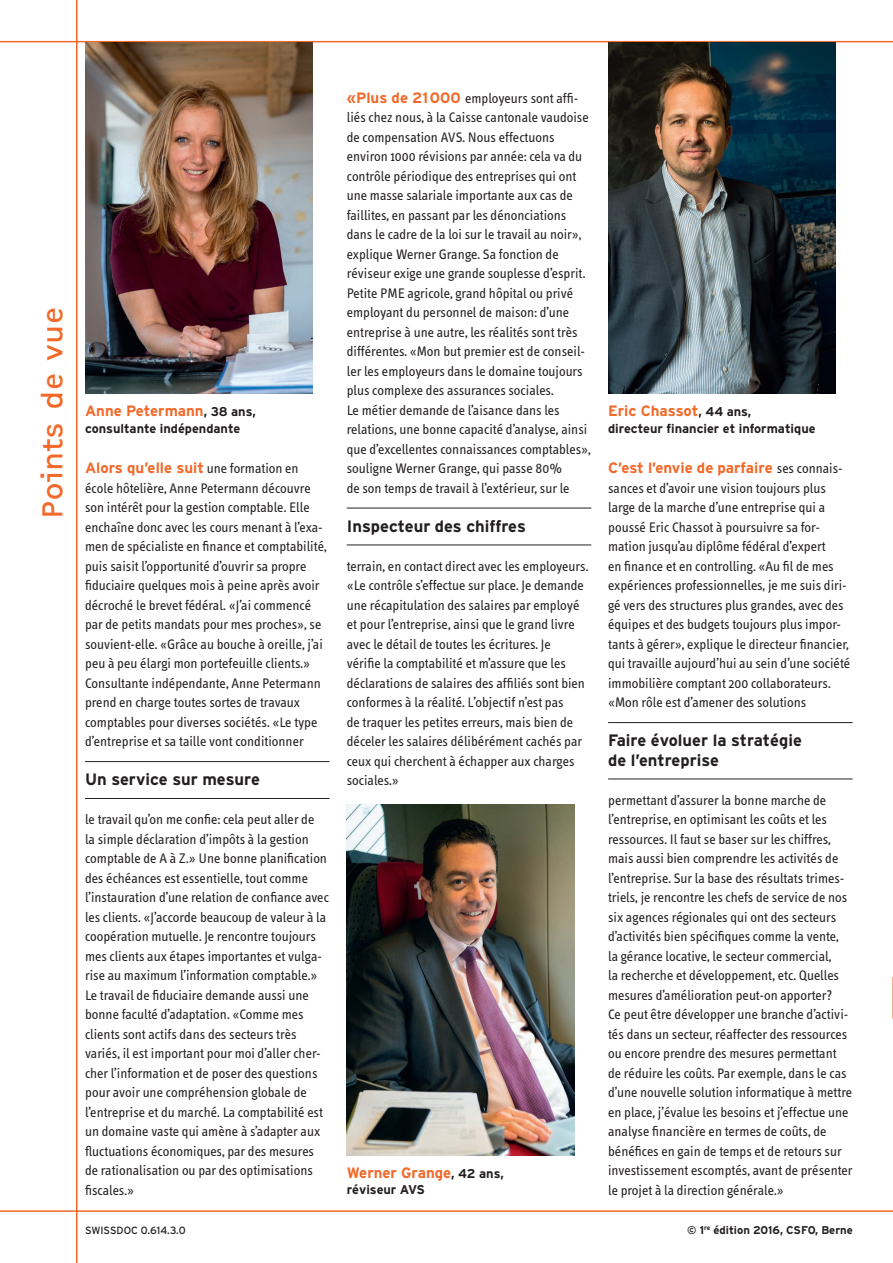
<style>
.page{position:relative;width:893px;height:1263px;background:#fff}
.page>*{position:absolute;margin:0;border:0;box-sizing:border-box;transform-origin:0 0}
.t1{font:30px "OCRF";color:#f26929}
.t2{font:700 16.5px/19.5px "Interstate";color:#231f20}
.t3{font:700 15px "Interstate";color:#f26929}
.t4{font:14.25px/19.5px "Info Text";color:#231f20}
.t5{font:700 12.75px "Interstate";color:#231f20}
.t6{font:700 11.25px "Interstate";color:#231f20}
.t7{font:10.5px "Interstate";color:#231f20}
.s1{font-size:12.75px;color:#231f20}
.s2{font-family:"Info Text";font-weight:400;font-size:14.25px;color:#231f20}
.s3{font-family:"Interstate";font-weight:700;font-size:15px;color:#f26929}
</style>
<div class="page">
<hr style="left:892px;top:0;width:1px;height:1263px;background:#f26929">
<hr style="left:76px;top:0;width:1px;height:1263px;background:#f26929">
<hr style="left:0;top:1210px;width:893px;height:2px;background:#f26929">
<hr style="left:0;top:41px;width:893px;height:1px;background:#f26929">
<svg style="left:892px;top:977px;width:1px;height:41px"></svg>
<hr style="left:608px;top:722px;width:245px;height:1px;background:#231f20">
<hr style="left:608px;top:779px;width:245px;height:1px;background:#231f20">
<hr style="left:85px;top:761px;width:245px;height:1px;background:#231f20">
<hr style="left:85px;top:798px;width:245px;height:1px;background:#231f20">
<hr style="left:892px;top:0;width:1px;height:198px;background:#fff">
<img style="left:85px;top:42px;width:228px;height:351px">
<img style="left:608px;top:42px;width:228px;height:351px">
<img style="left:347px;top:804px;width:227px;height:351px">
<hr style="left:347px;top:508px;width:244px;height:1px;background:#231f20">
<hr style="left:347px;top:545px;width:244px;height:1px;background:#231f20">
<h1 class="t1" style="left:34px;top:519px;width:215px;rotate:-90deg">Points de vue</h1>
<p class="t3" style="left:85px;top:403px;width:172px">Anne Petermann<span class="s1">, 38 ans,</span></p>
<p class="t5" style="left:85px;top:421px;width:157px">consultante indépendante</p>
<p class="t3" style="left:85px;top:460px;width:215px">Alors qu’elle suit <span class="s2">une formation en</span></p>
<p class="t4" style="left:85px;top:478px;width:243px">école hôtelière, Anne Petermann découvre son intérêt pour la gestion comptable. Elle enchaîne donc avec les cours menant à l’exa&shy;men de spécialiste en finance et comptabilité, puis saisit l’opportunité d’ouvrir sa propre fiduciaire quelques mois à peine après avoir décroché le brevet fédéral. «J’ai commencé par de petits mandats pour mes proches», se souvient-elle. «Grâce au bouche à oreille, j’ai peu à peu élargi mon portefeuille clients.» Consultante indépendante, Anne Petermann prend en charge toutes sortes de travaux comptables pour diverses sociétés. «Le type d’entreprise et sa taille vont conditionner</p>
<p class="t2" style="left:85px;top:770px;width:176px">Un service sur mesure</p>
<p class="t4" style="left:85px;top:810px;width:245px">le travail qu’on me confie: cela peut aller de<br>la simple déclaration d’impôts à la gestion comptable de A à Z.» Une bonne planification des échéances est essentielle, tout comme l’instauration d’une relation de confiance avec les clients. «J’accorde beaucoup de valeur à la coopération mutuelle. Je rencontre toujours mes clients aux étapes importantes et vulga&shy;rise au maximum l’information comptable.» Le travail de fiduciaire demande aussi une bonne faculté d’adaptation. «Comme mes clients sont actifs dans des secteurs très variés, il est important pour moi d’aller cher&shy;cher l’information et de poser des questions pour avoir une compréhension globale de l’entreprise et du marché. La comptabilité est un domaine vaste qui amène à s’adapter aux fluctuations économiques, par des mesures de rationalisation ou par des optimisations fiscales.»</p>
<p class="t4" style="left:347px;top:88px;width:246px"><span class="s3">«Plus de 21000</span> employeurs sont affi&shy;liés chez nous, à la Caisse cantonale vaudoise de compensation AVS. Nous effectuons environ 1000 révisions par année: cela va du contrôle périodique des entreprises qui ont une masse salariale importante aux cas de faillites, en passant par les dénonciations dans le cadre de la loi sur le travail au noir», explique Werner Grange. Sa fonction de réviseur exige une grande souplesse d’esprit.<br>Petite PME agricole, grand hôpital ou privé employant du personnel de maison: d’une entreprise à une autre, les réalités sont très différentes. «Mon but premier est de conseil&shy;ler les employeurs dans le domaine toujours plus complexe des assurances sociales.<br>Le métier demande de l’aisance dans les relations, une bonne capacité d’analyse, ainsi que d’excellentes connaissances comptables», souligne Werner Grange, qui passe 80%<br>de son temps de travail à l’extérieur, sur le</p>
<p class="t2" style="left:347px;top:516px;width:181px">Inspecteur des chiffres</p>
<p class="t4" style="left:347px;top:556px;width:243px">terrain, en contact direct avec les employeurs. «Le contrôle s’effectue sur place. Je demande une récapitulation des salaires par employé et pour l’entreprise, ainsi que le grand livre avec le détail de toutes les écritures. Je vérifie la comptabilité et m’assure que les déclarations de salaires des affiliés sont bien conformes à la réalité. L’objectif n’est pas<br>de traquer les petites erreurs, mais bien de déceler les salaires délibérément cachés par ceux qui cherchent à échapper aux charges sociales.»</p>
<p class="t3" style="left:347px;top:1164px;width:159px">Werner Grange<span class="s1">, 42 ans,</span></p>
<p class="t5" style="left:347px;top:1183px;width:80px">réviseur AVS</p>
<p class="t3" style="left:608px;top:403px;width:145px">Eric Chassot<span class="s1">, 44 ans,</span></p>
<p class="t5" style="left:608px;top:421px;width:209px">directeur financier et informatique</p>
<p class="t3" style="left:608px;top:460px;width:236px">C’est l’envie de parfaire <span class="s2">ses connais-</span></p>
<p class="t4" style="left:608px;top:478px;width:244px">sances et d’avoir une vision toujours plus large de la marche d’une entreprise qui a poussé Eric Chassot à poursuivre sa for&shy;mation jusqu’au diplôme fédéral d’expert<br>en finance et en controlling. «Au fil de mes expériences professionnelles, je me suis diri&shy;gé vers des structures plus grandes, avec des équipes et des budgets toujours plus impor&shy;tants à gérer», explique le directeur financier, qui travaille aujourd’hui au sein d’une société immobilière comptant 200 collaborateurs. «Mon rôle est d’amener des solutions</p>
<p class="t2" style="left:608px;top:731px;width:195px">Faire évoluer la stratégie de l’entreprise</p>
<p class="t4" style="left:608px;top:790px;width:246px">permettant d’assurer la bonne marche de l’entreprise, en optimisant les coûts et les ressources. Il faut se baser sur les chiffres, mais aussi bien comprendre les activités de l’entreprise. Sur la base des résultats trimes&shy;triels, je rencontre les chefs de service de nos six agences régionales qui ont des secteurs d’activités bien spécifiques comme la vente, la gérance locative, le secteur commercial,<br>la recherche et développement, etc. Quelles mesures d’amélioration peut-on apporter?<br>Ce peut être développer une branche d’activi&shy;tés dans un secteur, réaffecter des ressources ou encore prendre des mesures permettant de réduire les coûts. Par exemple, dans le cas d’une nouvelle solution informatique à mettre en place, j’évalue les besoins et j’effectue une analyse financière en termes de coûts, de bénéfices en gain de temps et de retours sur investissement escomptés, avant de présenter le projet à la direction générale.»</p>
<p class="t7" style="left:85px;top:1224px;width:102px">SWISSDOC 0.614.3.0</p>
<p class="t6" style="left:687px;top:1224px;width:167px">© 1<sup>re</sup> édition 2016, CSFO, Berne</p>
</div>
